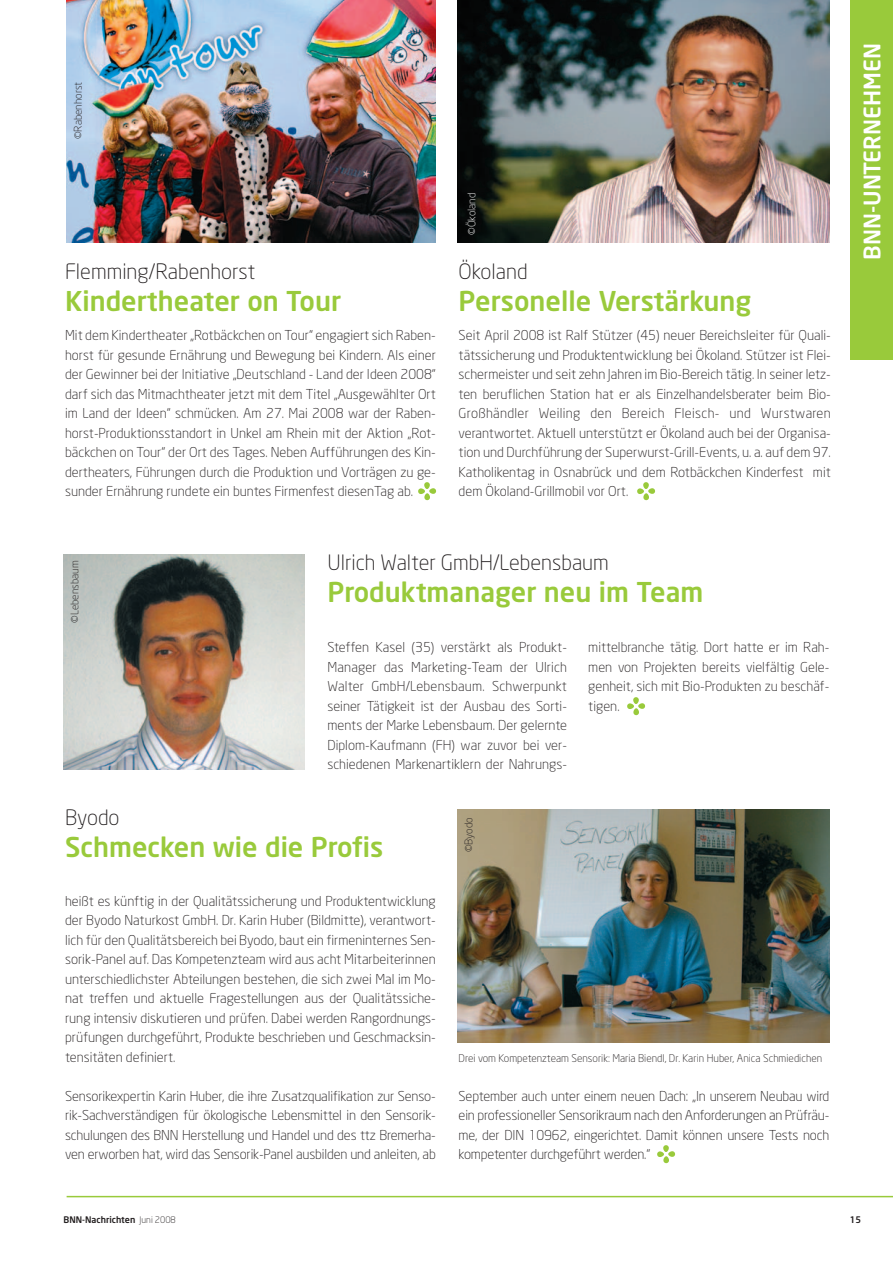
<style>
.page{position:relative;width:893px;height:1263px;background:#fff}
.page>*{position:absolute;margin:0;border:0;box-sizing:border-box;transform-origin:0 0}
.t1{font:500 27px "Neo Sans";color:#99ca3b}
.t2{font:500 22.5px "Neo Sans";color:#fff}
.t3{font:300 21px "Neo Sans";color:#231f20}
.t4{font:300 13.5px/19.5px "Neo Sans";color:#231f20;text-align:justify}
.t5{font:300 10.5px "Neo Sans";color:#231f20}
.t6{font:300 10.5px "Neo Sans";color:#fff}
.t7{font:500 9px "Neo Sans";color:#231f20}
.s1{font-weight:300}
</style>
<div class="page">
<img style="left:64px;top:555px;width:241px;height:214px">
<img style="left:67px;top:0;width:369px;height:243px">
<div style="left:850px;top:0;width:42px;height:360px;background:#99ca3b"></div>
<hr style="left:67px;top:1196px;width:825px;height:1px;background:#99ca3b">
<img style="left:657px;top:1146px;width:18px;height:18px">
<img style="left:627px;top:697px;width:19px;height:18px">
<img style="left:637px;top:482px;width:18px;height:18px">
<img style="left:457px;top:810px;width:372px;height:232px">
<img style="left:457px;top:0;width:372px;height:243px">
<img style="left:418px;top:482px;width:18px;height:18px">
<p class="t5" style="left:74px;top:139px;width:59px;rotate:-90deg">©Rabenhorst</p>
<h3 class="t3" style="left:65px;top:263px;width:192px">Flemming/Rabenhorst</h3>
<h1 class="t1" style="left:65px;top:290px;width:277px">Kindertheater on Tour</h1>
<p class="t4" style="left:65px;top:327px;width:372px">Mit dem Kindertheater „Rotbäckchen on Tour“ engagiert sich Raben&shy;horst für gesunde Ernährung und Bewegung bei Kindern. Als einer der Gewinner bei der Initiative „Deutschland - Land der Ideen 2008“ darf sich das Mitmachtheater jetzt mit dem Titel „Ausgewählter Ort im Land der Ideen“ schmücken. Am 27. Mai 2008 war der Raben&shy;horst-Produktionsstandort in Unkel am Rhein mit der Aktion „Rot&shy;bäckchen on Tour“ der Ort des Tages. Neben Aufführungen des Kin&shy;dertheaters, Führungen durch die Produktion und Vorträgen zu ge&shy;sunder Ernährung rundete ein buntes Firmenfest diesenTag ab.</p>
<p class="t6" style="left:467px;top:235px;width:44px;rotate:-90deg">©Ökoland</p>
<h3 class="t3" style="left:458px;top:263px;width:70px">Ökoland</h3>
<h1 class="t1" style="left:458px;top:290px;width:294px">Personelle Verstärkung</h1>
<p class="t4" style="left:458px;top:327px;width:374px">Seit April 2008 ist Ralf Stützer (45) neuer Bereichsleiter für Quali&shy;tätssicherung und Produktentwicklung bei Ökoland. Stützer ist Flei&shy;schermeister und seit zehn Jahren im Bio-Bereich tätig. In seiner letz&shy;ten beruflichen Station hat er als Einzelhandelsberater beim Bio-Großhändler Weiling den Bereich Fleisch- und Wurstwaren verantwortet. Aktuell unterstützt er Ökoland auch bei der Organisa&shy;tion und Durchführung der Superwurst-Grill-Events, u. a. auf dem 97.<br>Katholikentag in Osnabrück und dem Rotbäckchen Kinderfest mit dem Ökoland-Grillmobil vor Ort.</p>
<h2 class="t2" style="left:863px;top:260px;width:218px;rotate:-90deg">BNN-UNTERNEHMEN</h2>
<p class="t5" style="left:70px;top:623px;width:64px;rotate:-90deg">©Lebensbaum</p>
<h3 class="t3" style="left:327px;top:554px;width:283px">Ulrich Walter GmbH/Lebensbaum</h3>
<h1 class="t1" style="left:327px;top:581px;width:377px">Produktmanager neu im Team</h1>
<p class="t4" style="left:327px;top:639px;width:241px">Steffen Kasel (35) verstärkt als Produkt-Manager das Marketing-Team der Ulrich Walter GmbH/Lebensbaum. Schwerpunkt seiner Tätigkeit ist der Ausbau des Sorti&shy;ments der Marke Lebensbaum. Der gelernte Diplom-Kaufmann (FH) war zuvor bei ver&shy;schiedenen Markenartiklern der Nahrungs-</p>
<p class="t4" style="left:588px;top:639px;width:242px">mittelbranche tätig. Dort hatte er im Rah&shy;men von Projekten bereits vielfältig Gele&shy;genheit, sich mit Bio-Produkten zu beschäf&shy;tigen.</p>
<h3 class="t3" style="left:65px;top:809px;width:56px">Byodo</h3>
<h1 class="t1" style="left:65px;top:836px;width:319px">Schmecken wie die Profis</h1>
<p class="t5" style="left:464px;top:852px;width:36px;rotate:-90deg">©Byodo</p>
<p class="t4" style="left:65px;top:892px;width:372px">heißt es künftig in der Qualitätssicherung und Produktentwicklung der Byodo Naturkost GmbH. Dr. Karin Huber (Bildmitte), verantwort&shy;lich für den Qualitätsbereich bei Byodo, baut ein firmeninternes Sen&shy;sorik-Panel auf. Das Kompetenzteam wird aus acht Mitarbeiterinnen unterschiedlichster Abteilungen bestehen, die sich zwei Mal im Mo&shy;nat treffen und aktuelle Fragestellungen aus der Qualitätssiche&shy;rung intensiv diskutieren und prüfen. Dabei werden Rangordnungs&shy;prüfungen durchgeführt, Produkte beschrieben und Geschmacksin&shy;tensitäten definiert.</p>
<p class="t4" style="left:65px;top:1087px;width:372px">Sensorikexpertin Karin Huber, die ihre Zusatzqualifikation zur Senso&shy;rik-Sachverständigen für ökologische Lebensmittel in den Sensorik&shy;schulungen des BNN Herstellung und Handel und des ttz Bremerha&shy;ven erworben hat, wird das Sensorik-Panel ausbilden und anleiten, ab</p>
<p class="t4" style="left:458px;top:1087px;width:372px">September auch unter einem neuen Dach: „In unserem Neubau wird ein professioneller Sensorikraum nach den Anforderungen an Prüfräu&shy;me, der DIN 10962, eingerichtet. Damit können unsere Tests noch kompetenter durchgeführt werden.“</p>
<p class="t5" style="left:458px;top:1054px;width:365px">Drei vom Kompetenzteam Sensorik: Maria Biendl, Dr. Karin Huber, Anica Schmiedichen</p>
<p class="t7" style="left:64px;top:1216px;width:114px">BNN-Nachrichten <span class="s1">Juni 2008</span></p>
<p class="t7" style="left:849px;top:1216px;width:13px">15</p>
</div>
